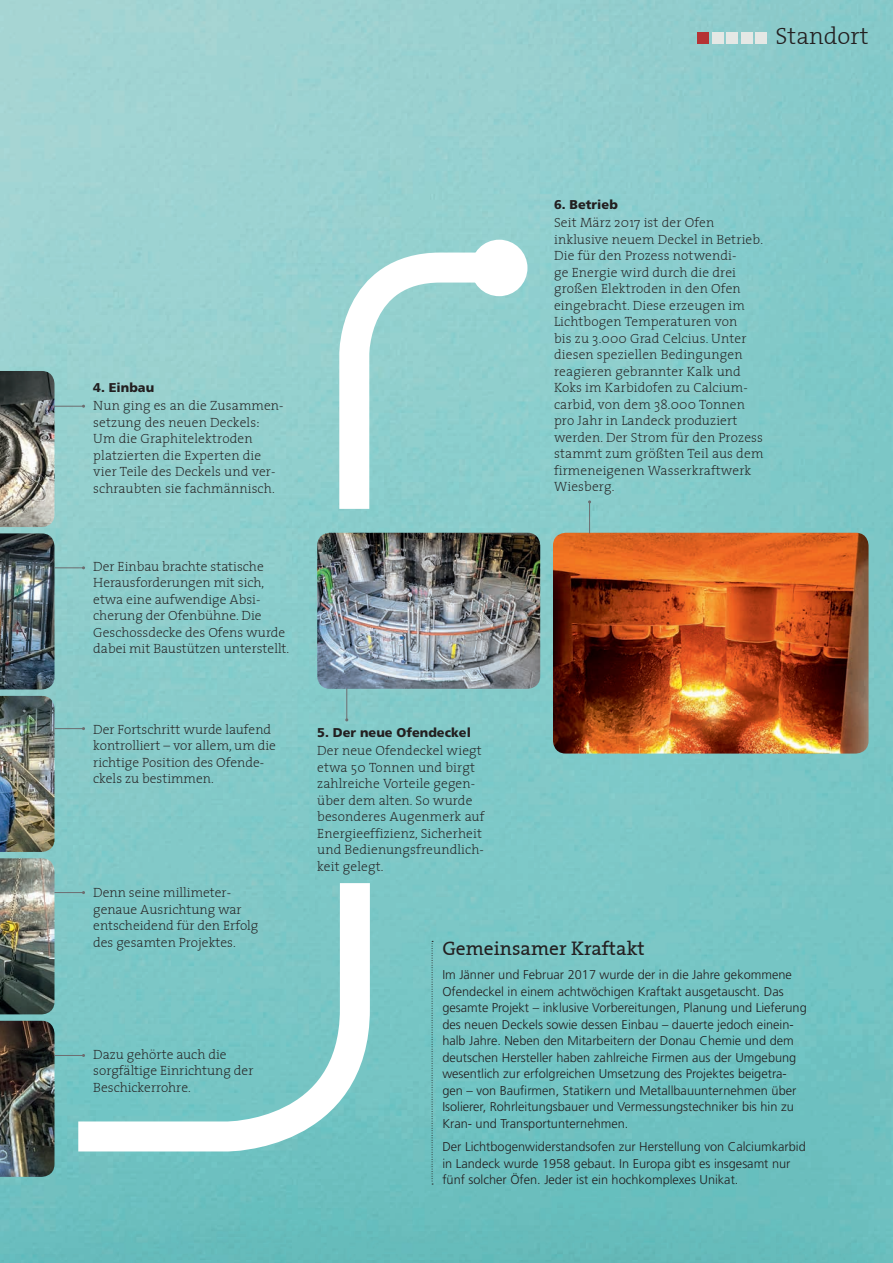
<style>
.page{position:relative;width:893px;height:1263px;background:#fff}
.page>*{position:absolute;margin:0;border:0;box-sizing:border-box;transform-origin:0 0}
.t1{font:24px "The Serif Light Plain";color:#231f20}
.t2{font:19.5px "The Serif Plain";color:#231f20}
.t3{font:13.5px/16.5px "The Serif Extra Light Plain";letter-spacing:.01em;color:#231f20}
.t4{font:300 12.75px/16.5px "Frutiger";color:#231f20}
.t5{font:900 12.75px "Frutiger";color:#231f20}
</style>
<div class="page">
<img style="left:0;top:0;width:893px;height:1263px">
<svg style="left:48px;top:853px;width:337px;height:313px;background:#8ccdcd"></svg>
<div style="left:698px;top:32px;width:11px;height:12px;background:#b53234"></div>
<div style="left:712px;top:32px;width:12px;height:12px;background:#e5e8e5"></div>
<div style="left:727px;top:32px;width:11px;height:12px;background:#e5e8e5"></div>
<div style="left:741px;top:32px;width:11px;height:12px;background:#e5e8e5"></div>
<div style="left:755px;top:32px;width:12px;height:12px;background:#e5e8e5"></div>
<svg style="left:432px;top:941px;width:1px;height:244px"></svg>
<img style="left:317px;top:533px;width:223px;height:156px">
<img style="left:553px;top:533px;width:315px;height:220px">
<img style="left:0;top:533px;width:55px;height:156px">
<img style="left:0;top:371px;width:55px;height:156px">
<img style="left:0;top:696px;width:55px;height:156px">
<img style="left:0;top:858px;width:55px;height:156px">
<img style="left:0;top:1021px;width:55px;height:156px">
<hr style="left:346px;top:688px;width:1px;height:32px;background:#6c6d70">
<hr style="left:589px;top:502px;width:1px;height:31px;background:#6c6d70">
<svg style="left:55px;top:405px;width:30px;height:3px"></svg>
<svg style="left:55px;top:727px;width:30px;height:3px"></svg>
<svg style="left:55px;top:566px;width:30px;height:3px"></svg>
<svg style="left:55px;top:891px;width:30px;height:3px"></svg>
<svg style="left:55px;top:1054px;width:30px;height:3px"></svg>
<svg style="left:324px;top:238px;width:194px;height:301px"></svg>
<div style="left:471px;top:240px;width:56px;height:56px;background:#fff;border-radius:50%"></div>
<h1 class="t1" style="left:775px;top:16px;width:95px">Standort</h1>
<p class="t5" style="left:93px;top:380px;width:62px">4. Einbau</p>
<p class="t3" style="left:93px;top:397px;width:192px">Nun ging es an die Zusammen&shy;setzung des neuen Deckels:<br>Um die Graphitelektroden platzierten die Experten die vier Teile des Deckels und ver&shy;schraubten sie fachmännisch.</p>
<p class="t3" style="left:93px;top:558px;width:197px">Der Einbau brachte statische<br>Herausforderungen mit sich, etwa eine aufwendige Absi&shy;cherung der Ofenbühne. Die<br>Geschossdecke des Ofens wurde dabei mit Baustützen unterstellt.</p>
<p class="t3" style="left:93px;top:721px;width:184px">Der Fortschritt wurde laufend kontrolliert – vor allem, um die richtige Position des Ofende&shy;ckels zu bestimmen.</p>
<p class="t3" style="left:93px;top:884px;width:166px">Denn seine millimeter&shy;genaue Ausrichtung war entscheidend für den Erfolg des gesamten Projektes.</p>
<p class="t3" style="left:93px;top:1045px;width:162px">Dazu gehörte auch die sorgfältige Einrichtung der<br>Beschickerrohre.</p>
<p class="t5" style="left:554px;top:197px;width:65px">6. Betrieb</p>
<p class="t3" style="left:554px;top:214px;width:211px">Seit März 2017 ist der Ofen inklusive neuem Deckel in Betrieb.<br>Die für den Prozess notwendi-<br>ge Energie wird durch die drei großen Elektroden in den Ofen eingebracht. Diese erzeugen im<br>Lichtbogen Temperaturen von<br>bis zu 3.000 Grad Celcius. Unter diesen speziellen Bedingungen reagieren gebrannter Kalk und<br>Koks im Karbidofen zu Calcium&shy;carbid, von dem 38.000 Tonnen pro Jahr in Landeck produziert werden. Der Strom für den Prozess stammt zum größten Teil aus dem firmeneigenen Wasserkraftwerk<br>Wiesberg.</p>
<p class="t5" style="left:317px;top:725px;width:155px">5. Der neue Ofendeckel</p>
<p class="t3" style="left:317px;top:742px;width:169px">Der neue Ofendeckel wiegt etwa 50 Tonnen und birgt zahlreiche Vorteile gegen&shy;über dem alten. So wurde besonderes Augenmerk auf<br>Energieeffizienz, Sicherheit und Bedienungsfreundlich&shy;keit gelegt.</p>
<h2 class="t2" style="left:442px;top:932px;width:204px">Gemeinsamer Kraftakt</h2>
<p class="t4" style="left:442px;top:967px;width:366px">Im Jänner und Februar 2017 wurde der in die Jahre gekommene Ofendeckel in einem achtwöchigen Kraftakt ausgetauscht. Das gesamte Projekt – inklusive Vorbereitungen, Planung und Lieferung des neuen Deckels sowie dessen Einbau – dauerte jedoch einein&shy;halb Jahre. Neben den Mitarbeitern der Donau Chemie und dem deutschen Hersteller haben zahlreiche Firmen aus der Umgebung wesentlich zur erfolgreichen Umsetzung des Projektes beigetra&shy;gen – von Baufirmen, Statikern und Metallbauunternehmen über Isolierer, Rohrleitungsbauer und Vermessungstechniker bis hin zu Kran- und Transportunternehmen.</p>
<p class="t4" style="left:442px;top:1139px;width:365px">Der Lichtbogenwiderstandsofen zur Herstellung von Calciumkarbid in Landeck wurde 1958 gebaut. In Europa gibt es insgesamt nur fünf solcher Öfen. Jeder ist ein hochkomplexes Unikat.</p>
</div>
